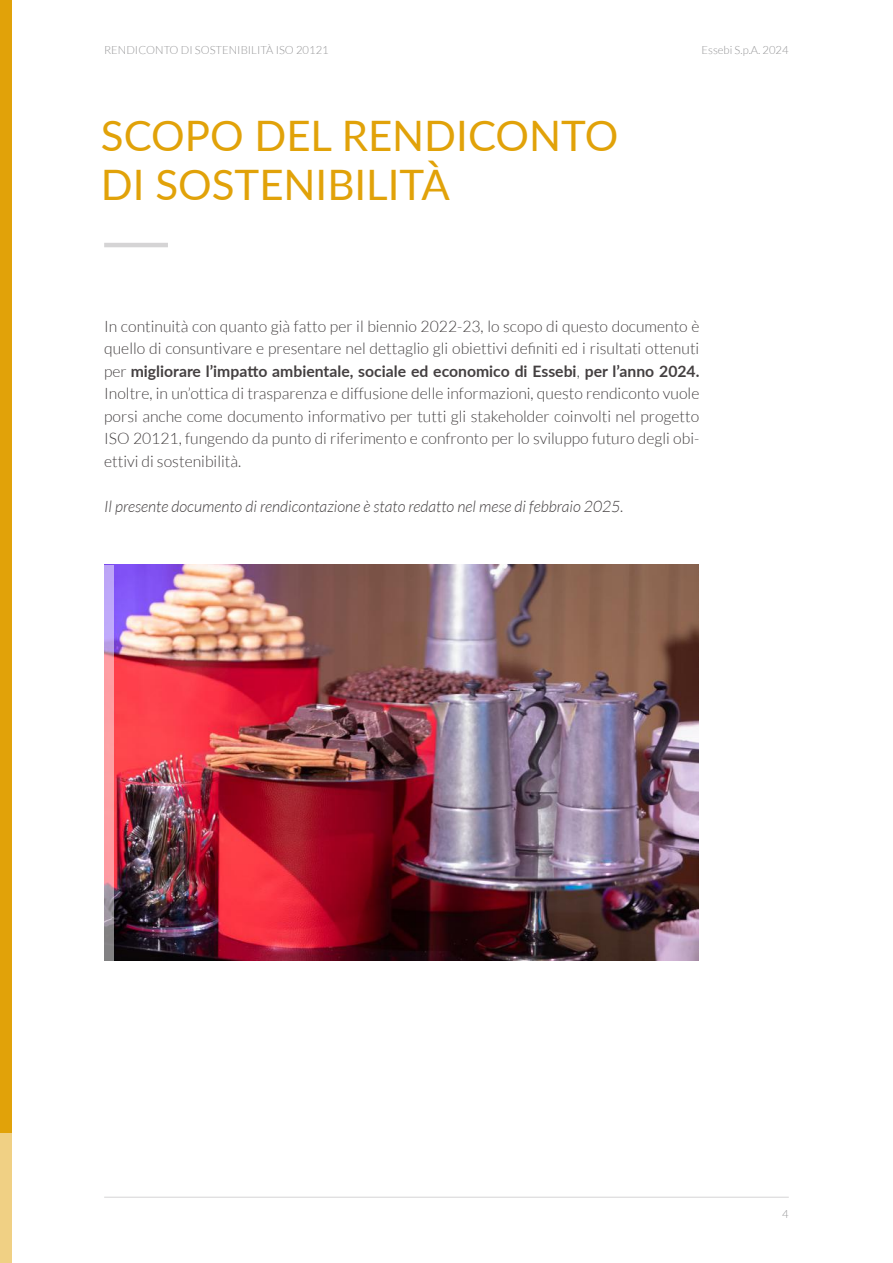
<style>
.page{position:relative;width:893px;height:1263px;background:#fff}
.page>*{position:absolute;margin:0;border:0;box-sizing:border-box;transform-origin:0 0}
.t1{font:42px/49.5px "Lato";color:#e1a209}
.t2{font:300 15.75px/22.5px "Lato";color:#444041;text-align:justify}
.t3{font:italic 300 15.75px "Lato";color:#444041}
.t4{font:300 11.25px "Lato";color:#969698}
.s1{font-weight:700}
</style>
<div class="page">
<hr style="left:104px;top:243px;width:64px;height:4px;background:#d5d4d5">
<img style="left:113px;top:565px;width:585px;height:396px">
<svg style="left:104px;top:565px;width:9px;height:396px;background:#da9cb2"></svg>
<div style="left:0;top:0;width:12px;height:1133px;background:#e1a209"></div>
<hr style="left:104px;top:1197px;width:685px;height:1px;background:#d5d4d5">
<div style="left:0;top:1133px;width:12px;height:130px;background:#f0d084"></div>
<p class="t4" style="left:104px;top:44px;width:226px">RENDICONTO DI SOSTENIBILITÀ ISO 20121</p>
<p class="t4" style="left:701px;top:44px;width:89px">Essebi S.p.A. 2024</p>
<h1 class="t1" style="left:101px;top:109px;width:519px">SCOPO DEL RENDICONTO<br>DI SOSTENIBILITÀ</h1>
<p class="t2" style="left:104px;top:315px;width:597px">In continuità con quanto già fatto per il biennio 2022-23, lo scopo di questo documento è quello di consuntivare e presentare nel dettaglio gli obiettivi definiti ed i risultati ottenuti per <span class="s1">migliorare l’impatto ambientale, sociale ed economico di Essebi</span>, <span class="s1">per l’anno 2024.<br></span>Inoltre, in un’ottica di trasparenza e diffusione delle informazioni, questo rendiconto vuole porsi anche come documento informativo per tutti gli stakeholder coinvolti nel progetto ISO 20121, fungendo da punto di riferimento e confronto per lo sviluppo futuro degli obi&shy;ettivi di sostenibilità.</p>
<p class="t3" style="left:104px;top:497px;width:521px">Il presente documento di rendicontazione è stato redatto nel mese di febbraio 2025.</p>
<p class="t4" style="left:782px;top:1208px;width:8px">4</p>
</div>
